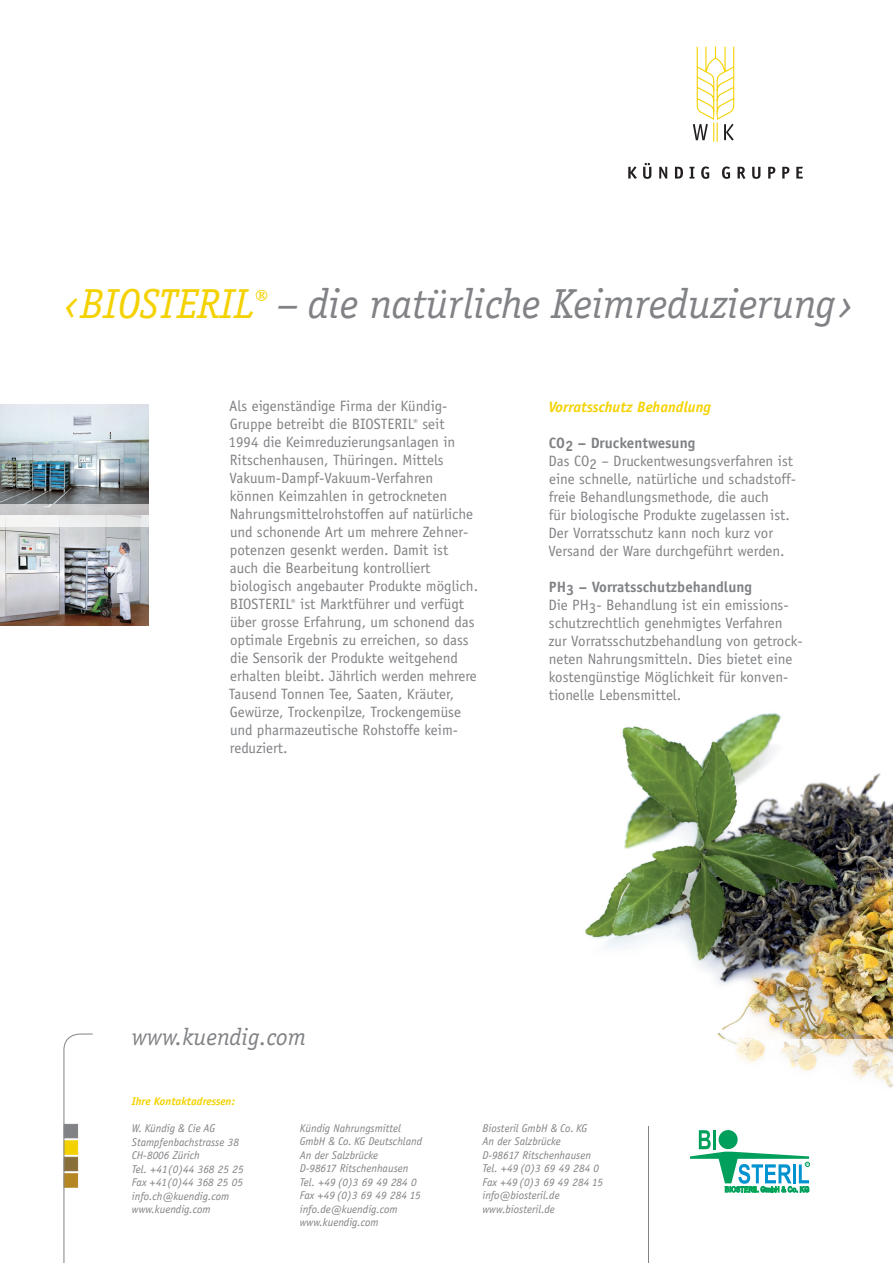
<style>
.page{position:relative;width:893px;height:1263px;background:#fff}
.page>*{position:absolute;margin:0;border:0;box-sizing:border-box;transform-origin:0 0}
.t1{font:italic 42px "Officina Serif";letter-spacing:-.005em;color:#808285}
.t2{font:italic 24px "Officina Serif";color:#808285}
.t3{font:15px/18px "Officina Sans";color:#808285}
.t4{font:700 15px "Officina Sans";color:#808285}
.t5{font:italic 700 15px "Officina Sans";color:#f4d202}
.t6{font:italic 11.25px/13.5px "Officina Sans";color:#808285}
.t7{font:italic 700 11.25px "Officina Sans";color:#f4d202}
.s1{color:#f4d202}
</style>
<div class="page">
<img style="left:585px;top:713px;width:308px;height:326px">
<img style="left:0;top:404px;width:149px;height:221px">
<svg style="left:690px;top:1130px;width:120px;height:63px"></svg>
<img style="left:725px;top:1039px;width:168px;height:49px">
<svg style="left:693px;top:47px;width:42px;height:95px"></svg>
<svg style="left:628px;top:166px;width:9px;height:13px"></svg>
<svg style="left:643px;top:163px;width:8px;height:16px"></svg>
<svg style="left:659px;top:167px;width:8px;height:12px"></svg>
<svg style="left:675px;top:167px;width:8px;height:12px"></svg>
<svg style="left:689px;top:167px;width:5px;height:12px"></svg>
<svg style="left:701px;top:166px;width:8px;height:13px"></svg>
<svg style="left:722px;top:166px;width:8px;height:13px"></svg>
<svg style="left:737px;top:167px;width:8px;height:12px"></svg>
<svg style="left:752px;top:167px;width:8px;height:12px"></svg>
<svg style="left:768px;top:167px;width:7px;height:12px"></svg>
<svg style="left:782px;top:167px;width:7px;height:12px"></svg>
<svg style="left:796px;top:167px;width:7px;height:12px"></svg>
<svg style="left:63px;top:1034px;width:30px;height:229px"></svg>
<hr style="left:648px;top:1127px;width:1px;height:136px;background:#808285">
<svg style="left:0;top:505px;width:149px;height:21px"></svg>
<h1 class="t1" style="left:64px;top:280px;width:791px"><span class="s1">‹BIOSTERIL</span><sup>®</sup> – die natürliche Keimreduzierung›</h1>
<p class="t3" style="left:229px;top:397px;width:251px">Als eigenständige Firma der Kündig-Gruppe betreibt die BIOSTERIL<sup>®</sup> seit<br>1994 die Keimreduzierungsanlagen in Ritschenhausen, Thüringen. Mittels Vakuum-Dampf-Vakuum-Verfahren können Keimzahlen in getrockneten Nahrungsmittelrohstoffen auf natürliche und schonende Art um mehrere Zehner&shy;potenzen gesenkt werden. Damit ist auch die Bearbeitung kontrolliert biologisch angebauter Produkte möglich.<br>BIOSTERIL<sup>®</sup> ist Marktführer und verfügt über grosse Erfahrung, um schonend das optimale Ergebnis zu erreichen, so dass die Sensorik der Produkte weitgehend erhalten bleibt. Jährlich werden mehrere Tausend Tonnen Tee, Saaten, Kräuter, Gewürze, Trockenpilze, Trockengemüse und pharmazeutische Rohstoffe keim&shy;reduziert.</p>
<p class="t5" style="left:548px;top:397px;width:164px">Vorratsschutz Behandlung</p>
<p class="t4" style="left:549px;top:433px;width:148px">CO2 – Druckentwesung</p>
<p class="t3" style="left:548px;top:451px;width:249px">Das CO2 – Druckentwesungsverfahren ist eine schnelle, natürliche und schadstoff&shy;freie Behandlungsmethode, die auch<br>für biologische Produkte zugelassen ist.<br>Der Vorratsschutz kann noch kurz vor Versand der Ware durchgeführt werden.</p>
<p class="t4" style="left:549px;top:577px;width:205px">PH3 – Vorratsschutzbehandlung</p>
<p class="t3" style="left:548px;top:595px;width:256px">Die PH3- Behandlung ist ein emissions&shy;schutzrechtlich genehmigtes Verfahren zur Vorratsschutzbehandlung von getrock&shy;neten Nahrungsmitteln. Dies bietet eine kostengünstige Möglichkeit für konven&shy;tionelle Lebensmittel.</p>
<h2 class="t2" style="left:132px;top:1023px;width:176px">www.kuendig.com</h2>
<p class="t7" style="left:132px;top:1095px;width:105px">Ihre Kontaktadressen:</p>
<p class="t6" style="left:132px;top:1122px;width:113px">W. Kündig &amp; Cie AG<br>Stampfenbachstrasse 38<br>CH-8006 Zürich<br>Tel. +41(0)44 368 25 25<br>Fax +41(0)44 368 25 05 info.ch@kuendig.com www.kuendig.com</p>
<p class="t6" style="left:482px;top:1121px;width:122px">Biosteril GmbH &amp; Co. KG<br>An der Salzbrücke<br>D-98617 Ritschenhausen<br>Tel. +49(0)3 69 49 284 0<br>Fax +49(0)3 69 49 284 15 info@biosteril.de www.biosteril.de</p>
<p class="t6" style="left:300px;top:1121px;width:124px">Kündig Nahrungsmittel<br>GmbH &amp; Co. KG Deutschland<br>An der Salzbrücke<br>D-98617 Ritschenhausen<br>Tel. +49 (0)3 69 49 284 0<br>Fax +49(0)3 69 49 284 15 info.de@kuendig.com www.kuendig.com</p>
</div>
